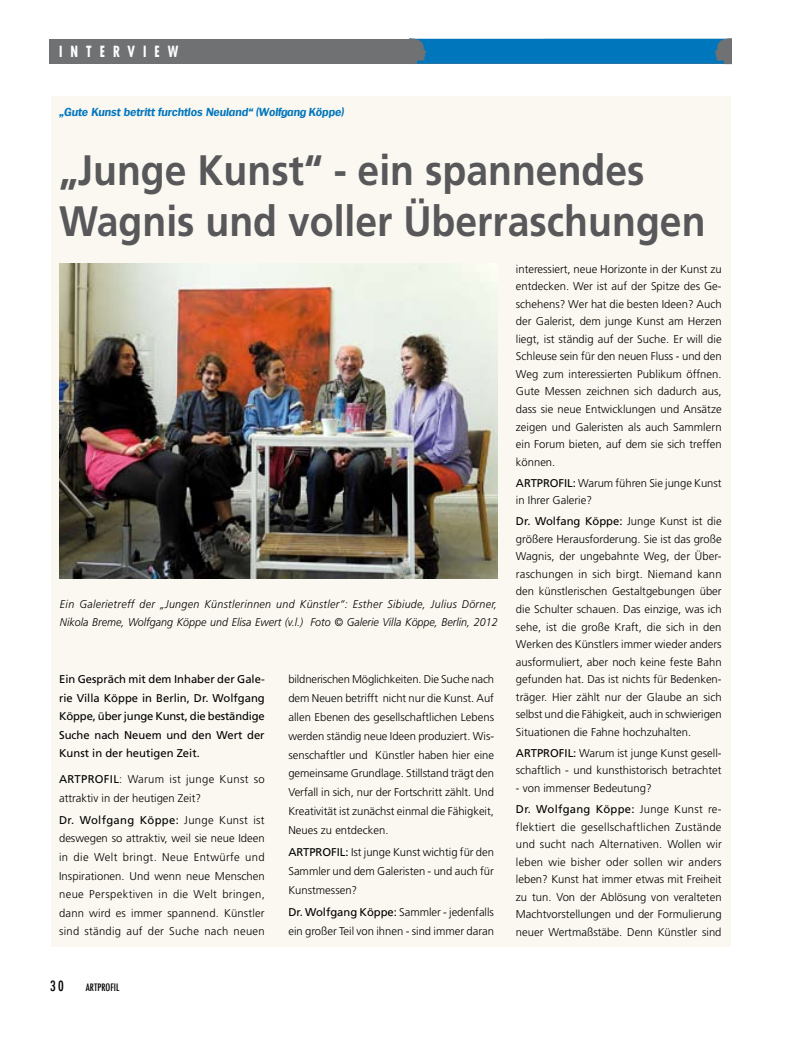
<style>
.page{position:relative;width:805px;height:1053px;background:#fff}
.page>*{position:absolute;margin:0;border:0;box-sizing:border-box;transform-origin:0 0}
.t1{font:700 42.5px/51px "Frutiger";color:#58585a;scale:.92 1}
.t2{font:700 condensed 15px "Futura";letter-spacing:.6em;color:#fff;scale:.89 1}
.t3{font:500 condensed 13.75px "Futura";color:#000}
.t4{font:300 11.25px/17.5px "Frutiger";color:#000;text-align:justify}
.t5{font:italic 300 11.25px/17.5px "Frutiger";letter-spacing:.03em;color:#000;scale:.95 1}
.t6{font:11.25px/18.6px "Frutiger";color:#000;text-align:justify}
.t7{font:italic 700 11.25px "Futon";color:#0076bd}
.t8{font:500 condensed 10px "Futura";color:#000}
.s1{font-weight:400}
</style>
<div class="page">
<div style="left:51px;top:96px;width:679px;height:850px;background:#fbf8f1"></div>
<img style="left:59px;top:264px;width:438px;height:314px">
<div style="left:50px;top:39px;width:681px;height:25px;background:#707173"></div>
<div style="left:409px;top:39px;width:322px;height:25px;background:#0076bd"></div>
<svg style="left:535px;top:38px;width:196px;height:26px"></svg>
<svg style="left:409px;top:38px;width:18px;height:26px"></svg>
<h2 class="t2" style="left:59px;top:42px;width:96px">RAHMEN</h2>
<h2 class="t2" style="left:59px;top:42px;width:136px">INTERVIEW</h2>
<p class="t7" style="left:59px;top:106px;width:286px">„Gute Kunst betritt furchtlos Neuland“ (Wolfgang Köppe)</p>
<h1 class="t1" style="left:59px;top:144px;width:704px">„Junge Kunst“ - ein spannendes<br>Wagnis und voller Überraschungen</h1>
<p class="t5" style="left:60px;top:595px;width:462px">Ein Galerietreff der „Jungen Künstlerinnen und Künstler“: Esther Sibiude, Julius Dörner,<br>Nikola Breme, Wolfgang Köppe und Elisa Ewert (v.l.) Foto © Galerie Villa Köppe, Berlin, 2012</p>
<p class="t6" style="left:59px;top:669px;width:207px">Ein Gespräch mit dem Inhaber der Gale&shy;rie Villa Köppe in Berlin, Dr. Wolfgang Köppe, über junge Kunst, die beständige Suche nach Neuem und den Wert der Kunst in der heutigen Zeit.</p>
<p class="t4" style="left:59px;top:769px;width:207px;line-height:18.6px"><span class="s1">ARTPROFIL</span>: Warum ist junge Kunst so attraktiv in der heutigen Zeit?</p>
<p class="t4" style="left:59px;top:810px;width:207px;line-height:18.6px"><span class="s1">Dr. Wolfgang Köppe:</span> Junge Kunst ist deswegen so attraktiv, weil sie neue Ideen in die Welt bringt. Neue Entwürfe und Inspirationen. Und wenn neue Menschen neue Perspektiven in die Welt bringen, dann wird es immer spannend. Künstler sind ständig auf der Suche nach neuen</p>
<p class="t3" style="left:50px;top:977px;width:15px">30</p>
<p class="t8" style="left:86px;top:980px;width:35px">ARTPROFIL</p>
<p class="t4" style="left:288px;top:669px;width:207px;line-height:18.9px">bildnerischen Möglichkeiten. Die Suche nach dem Neuen betrifft nicht nur die Kunst. Auf allen Ebenen des gesellschaftlichen Lebens werden ständig neue Ideen produziert. Wis&shy;senschaftler und Künstler haben hier eine gemeinsame Grundlage. Stillstand trägt den Verfall in sich, nur der Fortschritt zählt. Und Kreativität ist zunächst einmal die Fähigkeit, Neues zu entdecken.</p>
<p class="t4" style="left:288px;top:842px;width:207px;line-height:18.9px"><span class="s1">ARTPROFIL:</span> Ist junge Kunst wichtig für den Sammler und dem Galeristen - und auch für Kunstmessen?</p>
<p class="t4" style="left:288px;top:903px;width:207px;line-height:18.9px"><span class="s1">Dr. Wolfgang Köppe:</span> Sammler - jedenfalls ein großer Teil von ihnen - sind immer daran</p>
<p class="t4" style="left:516px;top:260px;width:207px">interessiert, neue Horizonte in der Kunst zu entdecken. Wer ist auf der Spitze des Ge&shy;schehens? Wer hat die besten Ideen? Auch der Galerist, dem junge Kunst am Herzen liegt, ist ständig auf der Suche. Er will die Schleuse sein für den neuen Fluss - und den Weg zum interessierten Publikum öffnen.<br>Gute Messen zeichnen sich dadurch aus, dass sie neue Entwicklungen und Ansätze zeigen und Galeristen als auch Sammlern ein Forum bieten, auf dem sie sich treffen können.</p>
<p class="t4" style="left:516px;top:474px;width:207px"><span class="s1">ARTPROFIL:</span> Warum führen Sie junge Kunst in Ihrer Galerie?</p>
<p class="t4" style="left:516px;top:512px;width:207px"><span class="s1">Dr. Wolfang Köppe:</span> Junge Kunst ist die größere Herausforderung. Sie ist das große Wagnis, der ungebahnte Weg, der Über&shy;raschungen in sich birgt. Niemand kann den künstlerischen Gestaltgebungen über die Schulter schauen. Das einzige, was ich sehe, ist die große Kraft, die sich in den Werken des Künstlers immer wieder anders ausformuliert, aber noch keine feste Bahn gefunden hat. Das ist nichts für Bedenken&shy;träger. Hier zählt nur der Glaube an sich selbst und die Fähigkeit, auch in schwierigen Situationen die Fahne hochzuhalten.</p>
<p class="t4" style="left:516px;top:744px;width:207px"><span class="s1">ARTPROFIL:</span> Warum ist junge Kunst gesell&shy;schaftlich - und kunsthistorisch betrachtet</p>
<p class="t4" style="left:516px;top:777px;width:207px;line-height:21.1px">- von immenser Bedeutung?<br><span class="s1">Dr. Wolfgang Köppe:</span> Junge Kunst re-</p>
<p class="t4" style="left:516px;top:817px;width:207px">flektiert die gesellschaftlichen Zustände und sucht nach Alternativen. Wollen wir leben wie bisher oder sollen wir anders leben? Kunst hat immer etwas mit Freiheit zu tun. Von der Ablösung von veralteten Machtvorstellungen und der Formulierung neuer Wertmaßstäbe. Denn Künstler sind</p>
</div>
